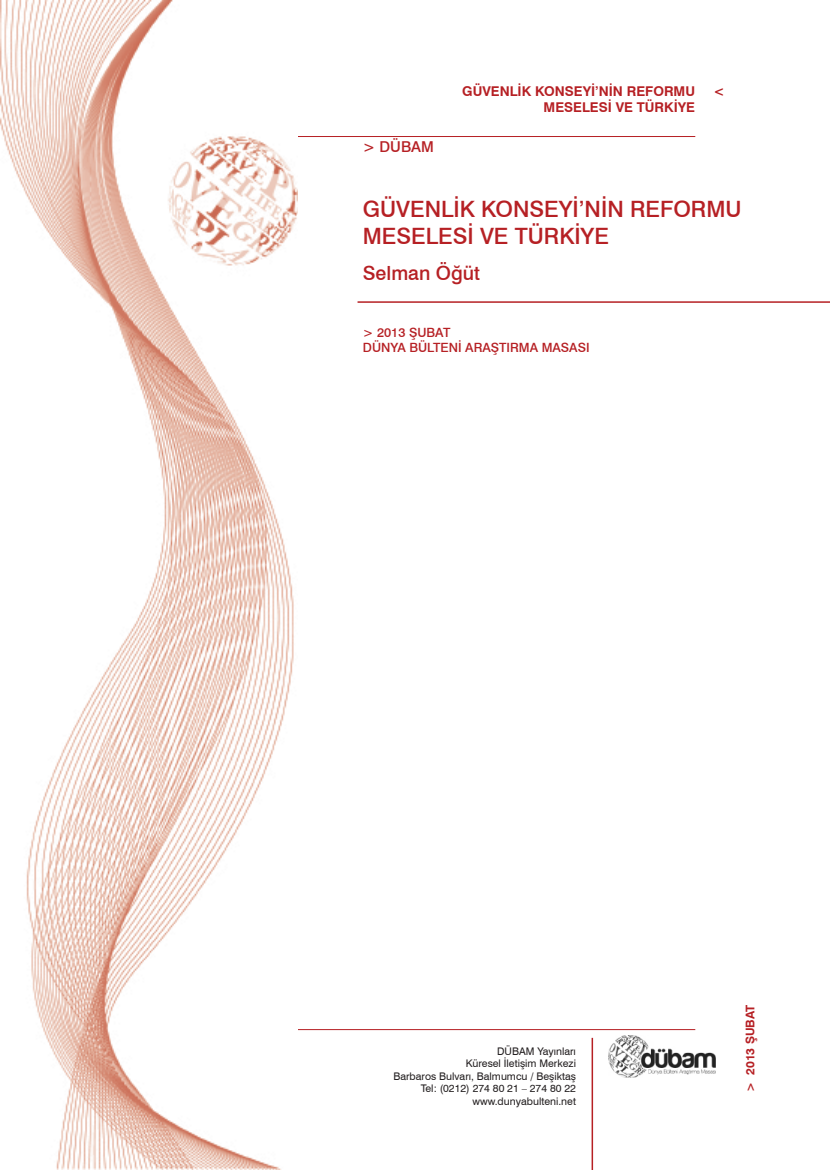
<style>
.page{position:relative;width:830px;height:1170px;background:#fff}
.page>*{position:absolute;margin:0;border:0;box-sizing:border-box;transform-origin:0 0}
.t1{font:500 22.5px/27px "Swiss 721 BT";color:#b62024}
.t2{font:500 19.5px "Swiss 721 BT";color:#b62024}
.t3{font:500 15px "Swiss 721 BT";color:#b62024}
.t4{font:700 13.5px/16.2px "Swiss 721 BT";color:#b62024;text-align:right}
.t5{font:500 12.75px "Swiss 721 BT";color:#b62024}
.t6{font:700 12px "Swiss 721 BT";color:#b62024}
.t7{font:10.5px "Swiss 721 BT";color:#231f20}
</style>
<div class="page">
<hr style="left:77px;top:1029px;width:618px;height:1px;background:#b62024">
<hr style="left:77px;top:136px;width:618px;height:1px;background:#b62024">
<img style="left:0;top:0;width:298px;height:1169px">
<hr style="left:357px;top:301px;width:472px;height:2px;background:#b62024">
<hr style="left:591px;top:1037px;width:1px;height:132px;background:#b62024">
<img style="left:608px;top:1035px;width:107px;height:42px">
<p class="t3" style="left:362px;top:138px;width:72px">&gt; DÜBAM</p>
<p class="t4" style="left:462px;top:83px;width:234px">GÜVENLİK KONSEYİ’NİN REFORMU<br>MESELESİ VE TÜRKİYE</p>
<p class="t4" style="left:713px;top:83px;width:13px">&lt;</p>
<p class="t1" style="left:362px;top:196px;width:380px">GÜVENLİK KONSEYİ’NİN REFORMU<br>MESELESİ VE TÜRKİYE</p>
<p class="t2" style="left:362px;top:262px;width:118px">Selman Öğüt</p>
<p class="t5" style="left:362px;top:324px;width:89px">&gt; 2013 ŞUBAT</p>
<p class="t5" style="left:362px;top:339px;width:228px">DÜNYA BÜLTENİ ARAŞTIRMA MASASI</p>
<p class="t7" style="left:497px;top:1044px;width:80px">DÜBAM Yayınları</p>
<p class="t7" style="left:465px;top:1056px;width:112px">Küresel İletişim Merkezi</p>
<p class="t7" style="left:393px;top:1069px;width:184px">Barbaros Bulvarı, Balmumcu / Beşiktaş</p>
<p class="t7" style="left:420px;top:1082px;width:157px">Tel: (0212) 274 80 21 – 274 80 22</p>
<p class="t7" style="left:472px;top:1094px;width:105px">www.dunyabulteni.net</p>
<p class="t6" style="left:742px;top:1091px;width:89px;rotate:-90deg">&gt; 2013 ŞUBAT</p>
</div>
